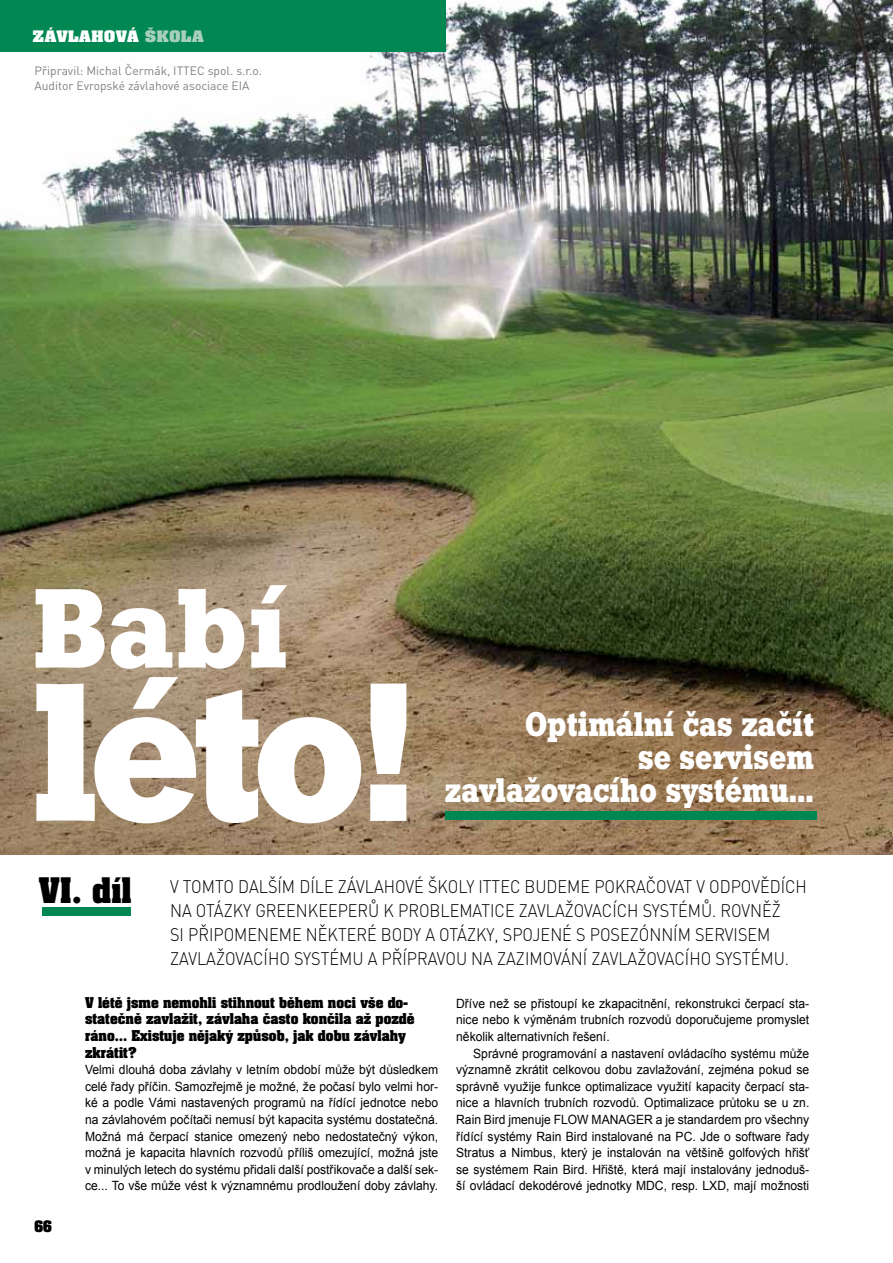
<style>
.page{position:relative;width:893px;height:1263px;background:#fff}
.page>*{position:absolute;margin:0;border:0;box-sizing:border-box;transform-origin:0 0}
.t1{font:700 190.5px "Stafford CE";color:#fff;scale:.9 1}
.t2{font:700 109.35px "Stafford CE";color:#fff;scale:.9 1}
.t3{font:700 33px/33px "Stafford CE";letter-spacing:.03em;color:#fff;text-align:right;scale:.8 1}
.t4{font:30px "Ascot CE";color:#000}
.t5{font:300 18px/24px "DINCE";color:#000;scale:.9 1}
.t6{font:13.5px "Ascot CE";letter-spacing:.01em;color:#fff;scale:1.2 1}
.t7{font:13.5px "Ascot CE";color:#000;scale:.95 1}
.t8{font:12.75px/16.6px "Arial";color:#000;text-align:justify;scale:.95 1}
.t9{font:12.75px/16.6px "Ascot CE";color:#000}
.t10{font:12px/15px "DINCE";color:#808285}
.s1{color:#a7cfbc}
</style>
<div class="page">
<img style="left:0;top:0;width:893px;height:855px">
<div style="left:0;top:0;width:445px;height:52px;background:#008752"></div>
<div style="left:42px;top:907px;width:89px;height:8px;background:#008752"></div>
<div style="left:445px;top:811px;width:371px;height:9px;background:#008752"></div>
<p class="t6" style="left:33px;top:26px;width:144px">ZÁVLAHOVÁ <span class="s1">ŠKOLA</span></p>
<p class="t10" style="left:35px;top:63px;width:229px">Připravil: Michal Čermák, ITTEC spol. s.r.o.<br>Auditor Evropské závlahové asociace EIA</p>
<h2 class="t2" style="left:35px;top:562px;width:282px">Babí</h2>
<h1 class="t1" style="left:35px;top:636px;width:422px">léto!</h1>
<h3 class="t3" style="left:445px;top:708px;width:462px">Optimální čas začít<br>se servisem zavlažovacího systému...</h3>
<p class="t5" style="left:170px;top:873px;width:709px">V TOMTO DALŠÍM DÍLE ZÁVLAHOVÉ ŠKOLY ITTEC BUDEME POKRAČOVAT V ODPOVĚDÍC H NA OTÁZKY GREENKEEPERŮ K PROBLEMATIC E ZAVLAŽOVAC ÍC H SYSTÉMŮ. ROVNĚŽ<br>SI PŘI POMENEME NĚKTERÉ BODY A OTÁZKY, SPOJENÉ S POSEZÓNNÍM SERVISEM ZAVLAŽOVAC ÍHO SYSTÉMU A PŘÍPRAVOU NA ZAZI MOVÁNÍ ZAVLAŽOVAC ÍHO SYSTÉMU.</p>
<p class="t9" style="left:85px;top:994px;width:331px">V létě jsme nemohli stihnout během noci vše do&shy;statečně zavlažit, závlaha často končila až pozdě ráno… Existuje nějaký způsob, jak dobu závlahy zkrátit?</p>
<p class="t8" style="left:85px;top:1061px;width:373px">Velmi dlouhá doba závlahy v letním období může být důsledkem celé řady příčin. Samozřejmě je možné, že počasí bylo velmi hor&shy;ké a podle Vámi nastavených programů na řídící jednotce nebo na závlahovém počítači nemusí být kapacita systému dostatečná.<br>Možná má čerpací stanice omezený nebo nedostatečný výkon, možná je kapacita hlavních rozvodů příliš omezující, možná jste v minulých letech do systému přidali další postřikovače a další sek&shy;ce... To vše může vést k významnému prodloužení doby závlahy.</p>
<h3 class="t4" style="left:39px;top:868px;width:94px">VI. díl</h3>
<p class="t8" style="left:456px;top:995px;width:373px">Dříve než se přistoupí ke zkapacitnění, rekonstrukci čerpací sta&shy;nice nebo k výměnám trubních rozvodů doporučujeme promyslet několik alternativních řešení.</p>
<p class="t8" style="left:456px;top:1045px;width:373px;text-indent:17px">Správné programování a nastavení ovládacího systému může významně zkrátit celkovou dobu zavlažování, zejména pokud se správně využije funkce optimalizace využití kapacity čerpací sta&shy;nice a hlavních trubních rozvodů. Optimalizace průtoku se u zn.<br>Rain Bird jmenuje FLOW MANAGER a je standardem pro všechny řídící systémy Rain Bird instalované na PC. Jde o software řady Stratus a Nimbus, který je instalován na většině golfových hřišť se systémem Rain Bird. Hřiště, která mají instalovány jednoduš&shy;ší ovládací dekodérové jednotky MDC, resp. LXD, mají možnosti</p>
<p class="t7" style="left:35px;top:1217px;width:20px">66</p>
</div>
